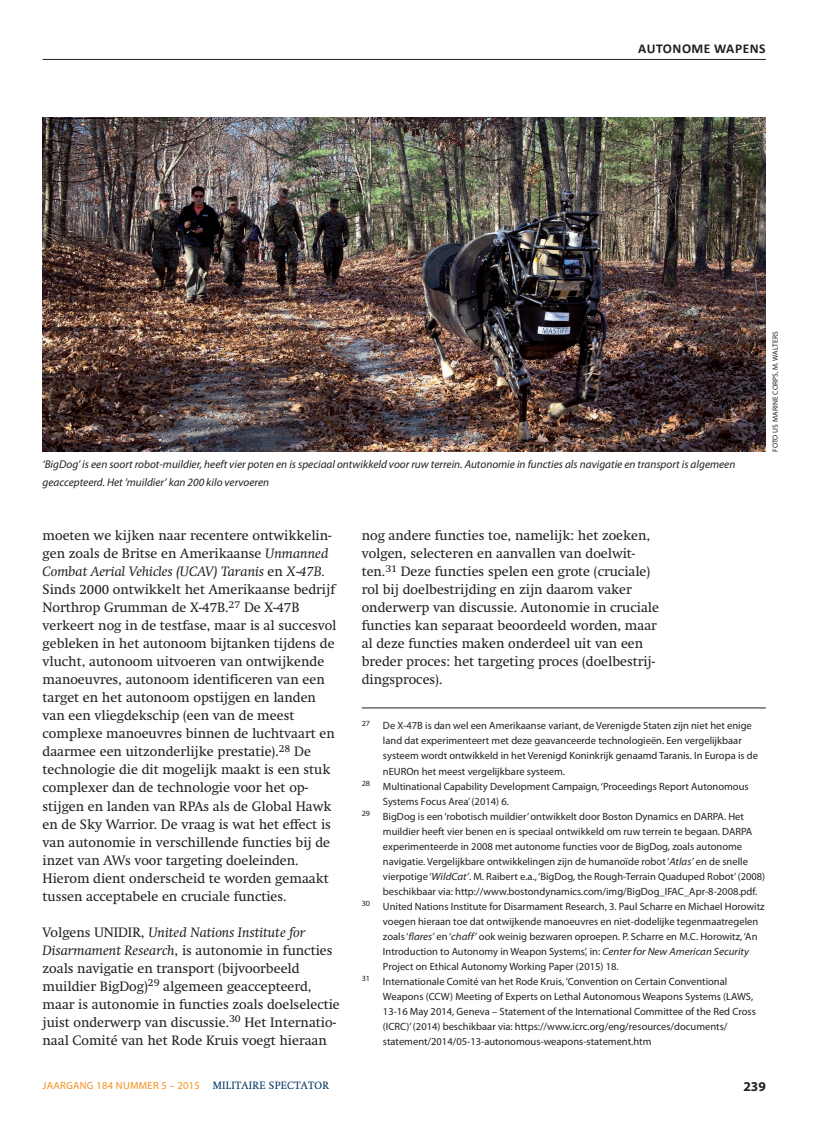
<style>
.page{position:relative;width:817px;height:1136px;background:#fff}
.page>*{position:absolute;margin:0;border:0;box-sizing:border-box;transform-origin:0 0}
.t1{font:13.5px/18px "Swift";color:#231f20}
.t2{font:700 13.5px "Calibri";letter-spacing:.04em;color:#231f20}
.t3{font:700 13.5px "Myriad Pro";color:#231f20}
.t4{font:italic 11.25px/18px "Myriad Pro";color:#231f20}
.t5{font:10.5px "Myriad Pro";color:#231f20}
.t6{font:10.5px "Myriad Pro";letter-spacing:.025em;color:#f68f1e}
.t7{font:7.5px "Myriad Pro";letter-spacing:.01em;color:#231f20}
.s1{font-style:italic}
.s2{font-family:"Swift";color:#003562}
</style>
<div class="page">
<hr style="left:43px;top:59px;width:722px;height:1px;background:#231f20">
<img style="left:43px;top:117px;width:722px;height:334px">
<hr style="left:361px;top:707px;width:404px;height:1px;background:#231f20">
<p class="t2" style="left:638px;top:40px;width:129px">AUTONOME WAPENS</p>
<p class="t4" style="left:43px;top:455px;width:694px">‘BigDog’ is een soort robot-muildier, heeft vier poten en is speciaal ontwikkeld voor ruw terrein. Autonomie in functies als navigatie en transport is algemeen geaccepteerd. Het ‘muildier’ kan 200 kilo vervoeren</p>
<p class="t7" style="left:771px;top:452px;width:122px;rotate:-90deg">Foto US Marine Corps, M. Walters</p>
<p class="t1" style="left:43px;top:526px;width:295px">moeten we kijken naar recentere ontwikkelin&shy;gen zoals de Britse en Amerikaanse <span class="s1">Unmanned Combat Aerial Vehicles (UCAV) Taranis</span> en <span class="s1">X-47B.<br></span>Sinds 2000 ontwikkelt het Amerikaanse bedrijf Northrop Grumman de X-47B.<sup>27</sup> De X-47B verkeert nog in de testfase, maar is al succesvol gebleken in het autonoom bijtanken tijdens de vlucht, autonoom uitvoeren van ontwijkende manoeuvres, autonoom identificeren van een target en het autonoom opstijgen en landen van een vliegdekschip (een van de meest complexe manoeuvres binnen de luchtvaart en daarmee een uitzonderlijke prestatie).<sup>28</sup> De technologie die dit mogelijk maakt is een stuk complexer dan de technologie voor het op&shy;stijgen en landen van RPAs als de Global Hawk en de Sky Warrior. De vraag is wat het effect is van autonomie in verschillende functies bij de inzet van AWs voor targeting doeleinden.<br>Hierom dient onderscheid te worden gemaakt tussen acceptabele en cruciale functies.</p>
<p class="t1" style="left:43px;top:922px;width:299px">Volgens UNIDIR, <span class="s1">United Nations Institute for Disarmament Research</span>, is autonomie in functies zoals navigatie en transport (bijvoorbeeld muildier BigDog)<sup>29</sup> algemeen geaccepteerd, maar is autonomie in functies zoals doelselectie juist onderwerp van discussie.<sup>30</sup> Het Internatio&shy;naal Comité van het Rode Kruis voegt hieraan</p>
<p class="t1" style="left:361px;top:526px;width:299px">nog andere functies toe, namelijk: het zoeken, volgen, selecteren en aanvallen van doelwit&shy;ten.<sup>31</sup> Deze functies spelen een grote (cruciale) rol bij doelbestrijding en zijn daarom vaker onderwerp van discussie. Autonomie in cruciale functies kan separaat beoordeeld worden, maar al deze functies maken onderdeel uit van een breder proces: het targeting proces (doelbestrij&shy;dingsproces).</p>
<p class="t5" style="left:361px;top:720px;width:391px"><sup>27</sup> De X-47B is dan wel een Amerikaanse variant, de Verenigde Staten zijn niet het enige</p>
<p class="t5" style="left:383px;top:735px;width:360px">land dat experimenteert met deze geavanceerde technologieën. Een vergelijkbaar</p>
<p class="t5" style="left:383px;top:750px;width:376px">systeem wordt ontwikkeld in het Verenigd Koninkrijk genaamd Taranis. In Europa is de</p>
<p class="t5" style="left:383px;top:765px;width:183px">nEUROn het meest vergelijkbare systeem.</p>
<p class="t5" style="left:361px;top:780px;width:388px"><sup>28</sup> Multinational Capability Development Campaign, ‘Proceedings Report Autonomous</p>
<p class="t5" style="left:383px;top:795px;width:127px">Systems Focus Area’ (2014) 6.</p>
<p class="t5" style="left:361px;top:810px;width:384px"><sup>29</sup> BigDog is een ‘robotisch muildier’ ontwikkelt door Boston Dynamics en DARPA. Het</p>
<p class="t5" style="left:383px;top:825px;width:371px">muildier heeft vier benen en is speciaal ontwikkeld om ruw terrein te begaan. DARPA</p>
<p class="t5" style="left:383px;top:840px;width:360px">experimenteerde in 2008 met autonome functies voor de BigDog, zoals autonome</p>
<p class="t5" style="left:383px;top:855px;width:366px">navigatie. Vergelijkbare ontwikkelingen zijn de humanoïde robot ‘<span class="s1">Atlas’</span> en de snelle</p>
<p class="t5" style="left:383px;top:870px;width:383px">vierpotige ‘<span class="s1">WildCat’</span>. M. Raibert e.a., ‘BigDog, the Rough-Terrain Quaduped Robot’ (2008)</p>
<p class="t5" style="left:383px;top:885px;width:376px">beschikbaar via: http://www.bostondynamics.com/img/BigDog_IFAC_Apr-8-2008.pdf.</p>
<p class="t5" style="left:361px;top:900px;width:404px"><sup>30</sup> United Nations Institute for Disarmament Research, 3. Paul Scharre en Michael Horowitz</p>
<p class="t5" style="left:383px;top:915px;width:377px">voegen hieraan toe dat ontwijkende manoeuvres en niet-dodelijke tegenmaatregelen</p>
<p class="t5" style="left:383px;top:930px;width:376px">zoals ‘<span class="s1">flares’</span> en ‘<span class="s1">chaff’</span> ook weinig bezwaren oproepen. P. Scharre en M.C. Horowitz, ‘An</p>
<p class="t5" style="left:383px;top:945px;width:367px">Introduction to Autonomy in Weapon Systems’, in: <span class="s1">Center for New American Security</span></p>
<p class="t5" style="left:383px;top:960px;width:237px">Project on Ethical Autonomy Working Paper (2015) 18.</p>
<p class="t5" style="left:361px;top:975px;width:367px"><sup>31</sup> Internationale Comité van het Rode Kruis, ‘Convention on Certain Conventional</p>
<p class="t5" style="left:383px;top:990px;width:372px">Weapons (CCW) Meeting of Experts on Lethal Autonomous Weapons Systems (LAWS,</p>
<p class="t5" style="left:383px;top:1005px;width:374px">13-16 May 2014, Geneva – Statement of the International Committee of the Red Cross</p>
<p class="t5" style="left:383px;top:1020px;width:346px">(ICRC)’ (2014) beschikbaar via: https://www.icrc.org/eng/resources/documents/</p>
<p class="t5" style="left:383px;top:1035px;width:270px">statement/2014/05-13-autonomous-weapons-statement.htm</p>
<p class="t6" style="left:43px;top:1079px;width:288px">JAARGANG 184 NUMMER 5 – 2015 <span class="s2">MILITAIRE SPECTATOR</span></p>
<p class="t3" style="left:743px;top:1078px;width:24px">239</p>
</div>
